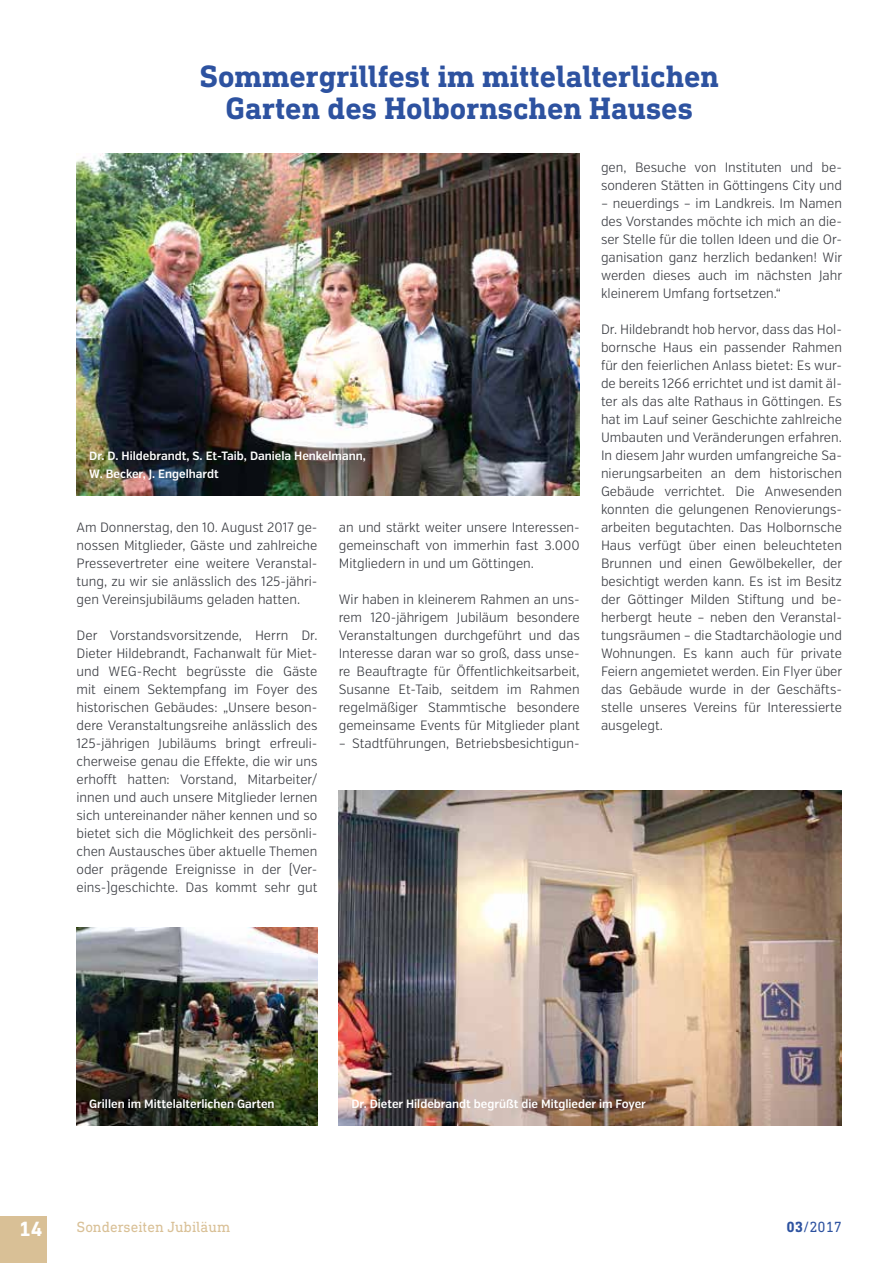
<style>
.page{position:relative;width:893px;height:1263px;background:#fff}
.page>*{position:absolute;margin:0;border:0;box-sizing:border-box;transform-origin:0 0}
.t1{font:700 31.5px/31.5px "DIN Next Slab Pro";color:#2d52a0;text-align:center}
.t2{font:700 21px "DIN Next Slab Pro";color:#fff}
.t3{font:15px "DIN Next Slab Pro";color:#d9c096}
.t4{font:15px "DIN Next Slab Pro";color:#2d52a0}
.t5{font:300 13.5px/18px "Verb Cond";color:#383a40;text-align:justify}
.t6{font:600 12px/18px "Verb Cond";color:#fff}
.s1{font-weight:700}
</style>
<div class="page">
<div style="left:0;top:1216px;width:47px;height:47px;background:#d9c096"></div>
<img style="left:77px;top:928px;width:240px;height:198px">
<img style="left:77px;top:154px;width:503px;height:342px">
<img style="left:339px;top:790px;width:503px;height:336px">
<h1 class="t1" style="left:199px;top:61px;width:521px">Sommergrillfest im mittelalterlichen<br>Garten des Holbornschen Hauses</h1>
<p class="t6" style="left:89px;top:447px;width:278px">Dr. D. Hildebrandt, S. Et-Taib, Daniela Henkelmann,<br>W. Becker, J. Engelhardt</p>
<p class="t5" style="left:77px;top:518px;width:242px">Am Donnerstag, den 10. August 2017 ge&shy;nossen Mitglieder, Gäste und zahlreiche Pressevertreter eine weitere Veranstal&shy;tung, zu wir sie anlässlich des 125-jähri&shy;gen Vereinsjubiläums geladen hatten.</p>
<p class="t5" style="left:77px;top:626px;width:242px">Der Vorstandsvorsitzende, Herrn Dr.<br>Dieter Hildebrandt, Fachanwalt für Miet&shy;und WEG-Recht begrüsste die Gäste mit einem Sektempfang im Foyer des historischen Gebäudes: „Unsere beson&shy;dere Veranstaltungsreihe anlässlich des 125-jährigen Jubiläums bringt erfreuli&shy;cherweise genau die Effekte, die wir uns erhofft hatten: Vorstand, Mitarbeiter/ innen und auch unsere Mitglieder lernen sich untereinander näher kennen und so bietet sich die Möglichkeit des persönli&shy;chen Austausches über aktuelle Themen oder prägende Ereignisse in der (Ver&shy;eins-)geschichte. Das kommt sehr gut</p>
<p class="t5" style="left:339px;top:518px;width:242px">an und stärkt weiter unsere Interessen&shy;gemeinschaft von immerhin fast 3.000<br>Mitgliedern in und um Göttingen.</p>
<p class="t5" style="left:339px;top:590px;width:242px">Wir haben in kleinerem Rahmen an uns&shy;rem 120-jährigem Jubiläum besondere Veranstaltungen durchgeführt und das Interesse daran war so groß, dass unse&shy;re Beauftragte für Öffentlichkeitsarbeit, Susanne Et-Taib, seitdem im Rahmen regelmäßiger Stammtische besondere gemeinsame Events für Mitglieder plant</p>
<p class="t5" style="left:339px;top:734px;width:242px">– Stadtführungen, Betriebsbesichtigun-</p>
<p class="t5" style="left:601px;top:158px;width:242px">gen, Besuche von Instituten und be&shy;sonderen Stätten in Göttingens City und</p>
<p class="t5" style="left:601px;top:194px;width:243px">– neuerdings – im Landkreis. Im Namen des Vorstandes möchte ich mich an die&shy;ser Stelle für die tollen Ideen und die Or&shy;ganisation ganz herzlich bedanken! Wir werden dieses auch im nächsten Jahr kleinerem Umfang fortsetzen.“</p>
<p class="t5" style="left:601px;top:320px;width:243px">Dr. Hildebrandt hob hervor, dass das Hol&shy;bornsche Haus ein passender Rahmen für den feierlichen Anlass bietet: Es wur&shy;de bereits 1266 errichtet und ist damit äl&shy;ter als das alte Rathaus in Göttingen. Es hat im Lauf seiner Geschichte zahlreiche Umbauten und Veränderungen erfahren.<br>In diesem Jahr wurden umfangreiche Sa&shy;nierungsarbeiten an dem historischen Gebäude verrichtet. Die Anwesenden konnten die gelungenen Renovierungs&shy;arbeiten begutachten. Das Holbornsche Haus verfügt über einen beleuchteten Brunnen und einen Gewölbekeller, der besichtigt werden kann. Es ist im Besitz der Göttinger Milden Stiftung und be&shy;herbergt heute – neben den Veranstal&shy;tungsräumen – die Stadtarchäologie und Wohnungen. Es kann auch für private Feiern angemietet werden. Ein Flyer über das Gebäude wurde in der Geschäfts&shy;stelle unseres Vereins für Interessierte ausgelegt.</p>
<p class="t6" style="left:89px;top:1095px;width:187px">Grillen im Mittelalterlichen Garten</p>
<p class="t6" style="left:351px;top:1095px;width:296px">Dr. Dieter Hildebrandt begrüßt die Mitglieder im Foyer</p>
<h2 class="t2" style="left:19px;top:1217px;width:25px">14</h2>
<p class="t3" style="left:77px;top:1218px;width:155px">Sonderseiten Jubiläum</p>
<p class="t4" style="left:786px;top:1218px;width:57px"><span class="s1">03</span>/2017</p>
</div>
